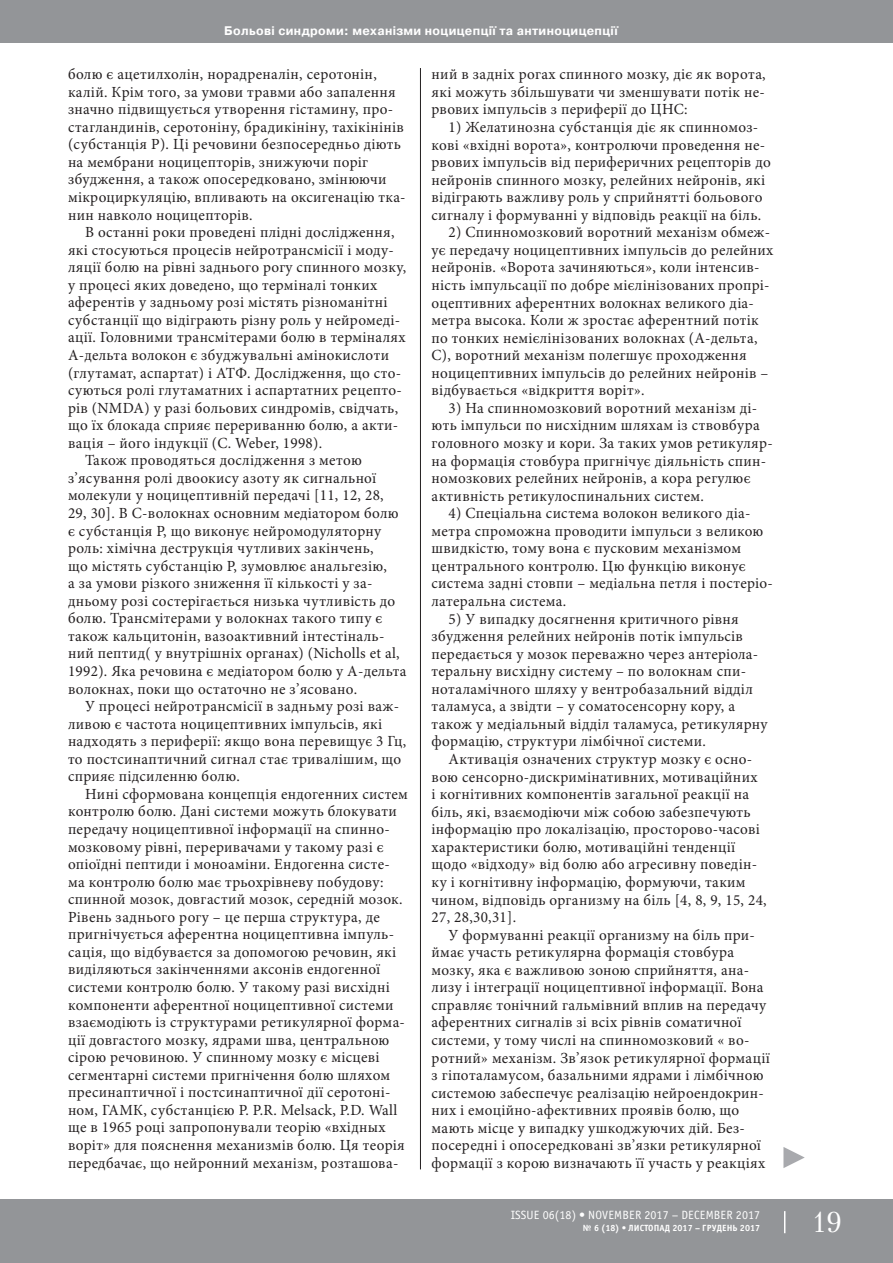
<style>
.page{position:relative;width:893px;height:1263px;background:#fff}
.page>*{position:absolute;margin:0;border:0;box-sizing:border-box;transform-origin:0 0}
.t1{font:28.5px "Petersburg C";color:#fff}
.t2{font:15.45px/17.5px "Minion Pro";letter-spacing:.02em;color:#231f20}
.t3{font:700 12.45px "Pragmatica C";letter-spacing:.03em;color:#fff;scale:.96 1}
.t4{font:12px "Officina Sans C";letter-spacing:.01em;color:#fff}
.t5{font:700 9px "Officina Sans C";letter-spacing:.01em;color:#fff}
</style>
<div class="page">
<div style="left:0;top:0;width:893px;height:43px;background:#939598"></div>
<div style="left:0;top:1199px;width:893px;height:64px;background:#939598"></div>
<svg style="left:784px;top:1211px;width:1px;height:22px"></svg>
<hr style="left:420px;top:68px;width:1px;height:1101px;background:#231f20">
<svg style="left:783px;top:1147px;width:22px;height:21px"></svg>
<p class="t3" style="left:224px;top:24px;width:411px">Больові синдроми: механізми ноцицепції та антиноцицепції</p>
<p class="t2" style="left:68px;top:65px;width:339px">болю є ацетилхолін, норадреналін, серотонін, калій. Крім того, за умови травми або запалення значно підвищується утворення гістамину, про&shy;стагландинів, серотоніну, брадикініну, тахікінінів (субстанція Р). Ці речовини безпосередньо діють на мембрани ноцицепторів, знижуючи поріг збудження, а також опосередковано, змінюючи мікроциркуляцію, впливають на оксигенацію тка&shy;нин навколо ноцицепторів.</p>
<p class="t2" style="left:85px;top:223px;width:311px">В останні роки проведені плідні дослідження,</p>
<p class="t2" style="left:68px;top:241px;width:327px">які стосуються процесів нейротрансмісії і моду-</p>
<p class="t2" style="left:68px;top:259px;width:340px">ляції болю на рівні заднього рогу спинного мозку,</p>
<p class="t2" style="left:68px;top:276px;width:311px">у процесі яких доведено, що терміналі тонких</p>
<p class="t2" style="left:68px;top:294px;width:321px">аферентів у задньому розі містять різноманітні</p>
<p class="t2" style="left:68px;top:311px;width:334px">субстанції що відіграють різну роль у нейромеді-</p>
<p class="t2" style="left:68px;top:329px;width:339px">ації. Головними трансмітерами болю в терміналях</p>
<p class="t2" style="left:68px;top:346px;width:323px">А-дельта волокон є збуджувальні амінокислоти</p>
<p class="t2" style="left:68px;top:364px;width:335px">(глутамат, аспартат) і АТФ. Дослідження, що сто-</p>
<p class="t2" style="left:68px;top:381px;width:335px">суються ролі глутаматних і аспартатних рецепто-</p>
<p class="t2" style="left:68px;top:399px;width:332px">рів (NMDA) у разі больових синдромів, свідчать,</p>
<p class="t2" style="left:68px;top:417px;width:332px">що їх блокада сприяє перериванню болю, а акти-</p>
<p class="t2" style="left:68px;top:434px;width:256px">вація – його індукції (С. Weber, 1998).</p>
<p class="t2" style="left:85px;top:452px;width:278px">Також проводяться дослідження з метою</p>
<p class="t2" style="left:68px;top:469px;width:310px">з’ясування ролі двоокису азоту як сигнальної</p>
<p class="t2" style="left:68px;top:487px;width:317px">молекули у ноцицептивній передачі [11, 12, 28,</p>
<p class="t2" style="left:68px;top:504px;width:332px">29, 30]. В С-волокнах основним медіатором болю</p>
<p class="t2" style="left:68px;top:522px;width:315px">є субстанція Р, що виконує нейромодуляторну</p>
<p class="t2" style="left:68px;top:539px;width:307px">роль: хімічна деструкція чутливих закінчень,</p>
<p class="t2" style="left:68px;top:557px;width:320px">що містять субстанцію Р, зумовлює анальгезію,</p>
<p class="t2" style="left:68px;top:574px;width:306px">а за умови різкого зниження її кількості у за-</p>
<p class="t2" style="left:68px;top:592px;width:329px">дньому розі состерігається низька чутливість до</p>
<p class="t2" style="left:68px;top:610px;width:316px">болю. Трансмітерами у волокнах такого типу є</p>
<p class="t2" style="left:68px;top:627px;width:318px">також кальцитонін, вазоактивний інтестіналь-</p>
<p class="t2" style="left:68px;top:645px;width:333px">ний пептид( у внутрішніх органах) (Nicholls et al,</p>
<p class="t2" style="left:68px;top:662px;width:340px">1992). Яка речовина є медіатором болю у А-дельта</p>
<p class="t2" style="left:68px;top:680px;width:291px">волокнах, поки що остаточно не з’ясовано.</p>
<p class="t2" style="left:85px;top:697px;width:316px">У процесі нейротрансмісії в задньму розі важ-</p>
<p class="t2" style="left:68px;top:715px;width:316px">ливою є частота ноцицептивних імпульсів, які</p>
<p class="t2" style="left:68px;top:732px;width:340px">надходять з периферії: якщо вона перевищує 3 Гц,</p>
<p class="t2" style="left:68px;top:750px;width:335px">то постсинаптичний сигнал стає тривалішим, що</p>
<p class="t2" style="left:68px;top:768px;width:173px">сприяє підсиленню болю.</p>
<p class="t2" style="left:85px;top:785px;width:324px">Нині сформована концепція ендогенних систем</p>
<p class="t2" style="left:68px;top:803px;width:330px">контролю болю. Дані системи можуть блокувати</p>
<p class="t2" style="left:68px;top:820px;width:323px">передачу ноцицептивної інформації на спинно-</p>
<p class="t2" style="left:68px;top:838px;width:317px">мозковому рівні, переривачами у такому разі є</p>
<p class="t2" style="left:68px;top:855px;width:323px">опіоїдні пептиди і моноаміни. Ендогенна систе-</p>
<p class="t2" style="left:68px;top:873px;width:317px">ма контролю болю має трьохрівневу побудову:</p>
<p class="t2" style="left:68px;top:890px;width:336px">спинной мозок, довгастий мозок, середній мозок.</p>
<p class="t2" style="left:68px;top:908px;width:313px">Рівень заднього рогу – це перша структура, де</p>
<p class="t2" style="left:68px;top:926px;width:328px">пригнічується аферентна ноцицептивна імпуль-</p>
<p class="t2" style="left:68px;top:943px;width:330px">сація, що відбуваєтся за допомогою речовин, які</p>
<p class="t2" style="left:68px;top:961px;width:314px">виділяються закінченнями аксонів ендогенної</p>
<p class="t2" style="left:68px;top:978px;width:323px">системи контролю болю. У такому разі висхідні</p>
<p class="t2" style="left:68px;top:996px;width:327px">компоненти аферентної ноцицептивної системи</p>
<p class="t2" style="left:68px;top:1013px;width:338px">взаємодіють із структурами ретикулярної форма-</p>
<p class="t2" style="left:68px;top:1031px;width:323px">ції довгастого мозку, ядрами шва, центральною</p>
<p class="t2" style="left:68px;top:1048px;width:313px">сірою речовиною. У спинному мозку є місцеві</p>
<p class="t2" style="left:68px;top:1066px;width:324px">сегментарні системи пригнічення болю шляхом</p>
<p class="t2" style="left:68px;top:1084px;width:324px">пресинаптичної і постсинаптичної дії серотоні-</p>
<p class="t2" style="left:68px;top:1101px;width:331px">ном, ГАМК, субстанцією Р. P.R. Melsack, P.D. Wall</p>
<p class="t2" style="left:68px;top:1119px;width:319px">ще в 1965 році запропонували теорію «вхідных</p>
<p class="t2" style="left:68px;top:1136px;width:338px">воріт» для пояснення механизмів болю. Ця теорія</p>
<p class="t2" style="left:68px;top:1154px;width:332px">передбачає, що нейронний механізм, розташова-</p>
<p class="t2" style="left:432px;top:66px;width:336px;text-align:justify">ний в задніх рогах спинного мозку, діє як ворота, які можуть збільшувати чи зменшувати потік не&shy;рвових імпульсів з периферії до ЦНС:</p>
<p class="t2" style="left:432px;top:118px;width:341px;text-indent:17px">1) Желатинозна субстанція діє як спинномоз&shy;кові «вхідні ворота», контролючи проведення не&shy;рвових імпульсів від периферичних рецепторів до нейронів спинного мозку, релейних нейронів, які відіграють важливу роль у сприйнятті больового сигналу і формуванні у відповідь реакції на біль.</p>
<p class="t2" style="left:432px;top:224px;width:343px;text-indent:17px">2) Спинномозковий воротний механізм обмеж&shy;ує передачу ноцицептивних імпульсів до релейних нейронів. «Ворота зачиняються», коли інтенсив&shy;ність імпульсації по добре мієлінізованих пропрі&shy;оцептивних аферентних волокнах великого діа&shy;метра высока. Коли ж зростає аферентний потік по тонких немієлінізованих волокнах (А-дельта, С), воротний механізм полегшує проходження ноцицептивних імпульсів до релейних нейронів – відбувається «відкриття воріт».</p>
<p class="t2" style="left:432px;top:399px;width:343px;text-indent:17px">3) На спинномозковий воротний механізм ді&shy;ють імпульси по нисхідним шляхам із ствовбура головного мозку и кори. За таких умов ретикуляр&shy;на формація стовбура пригнічує діяльність спин&shy;номозкових релейних нейронів, а кора регулює активність ретикулоспинальних систем.</p>
<p class="t2" style="left:432px;top:505px;width:343px;text-indent:17px">4) Спеціальна система волокон великого діа&shy;метра спроможна проводити імпульси з великою швидкістю, тому вона є пусковим механізмом центрального контролю. Цю функцію виконує система задні стовпи – медіальна петля і постеріо&shy;латеральна система.</p>
<p class="t2" style="left:432px;top:610px;width:337px;text-indent:17px">5) У випадку досягнення критичного рівня збудження релейних нейронів потік імпульсів передається у мозок переважно через антеріола&shy;теральну висхідну систему – по волокнам спи&shy;ноталамічного шляху у вентробазальний відділ таламуса, а звідти – у соматосенсорну кору, а також у медіальный відділ таламуса, ретикулярну формацію, структури лімбічної системи.</p>
<p class="t2" style="left:432px;top:750px;width:337px;text-indent:17px">Активація означених структур мозку є осно&shy;вою сенсорно-дискримінативних, мотиваційних<br>і когнітивних компонентів загальної реакції на біль, які, взаємодіючи між собою забезпечують інформацію про локалізацію, просторово-часові характеристики болю, мотиваційні тенденції щодо «відходу» від болю або агресивну поведін&shy;ку і когнітивну інформацію, формуючи, таким чином, відповідь организму на біль [4, 8, 9, 15, 24, 27, 28,30,31].</p>
<p class="t2" style="left:432px;top:926px;width:340px;text-indent:17px">У формуванні реакції организму на біль при&shy;ймає участь ретикулярна формація стовбура мозку, яка є важливою зоною сприйняття, ана&shy;лизу і інтеграції ноцицептивної інформації. Вона справляє тонічний гальмівний вплив на передачу аферентних сигналів зі всіх рівнів соматичної системи, у тому числі на спинномозковий « во&shy;ротний» механізм. Зв’язок ретикулярної формації з гіпоталамусом, базальними ядрами і лімбічною системою забеспечує реалізацію нейроендокрин&shy;них і емоційно-афективних проявів болю, що мають місце у випадку ушкоджуючих дій. Без&shy;посередні і опосередковані зв’язки ретикулярної формації з корою визначають її участь у реакціях</p>
<p class="t4" style="left:511px;top:1209px;width:251px">ISSUE 06(18) • NOVEMBER 2017 – DECEMBER 2017</p>
<p class="t5" style="left:583px;top:1223px;width:179px">№ 6 (18) • листопад 2017 – Грудень 2017</p>
<h1 class="t1" style="left:812px;top:1205px;width:31px">19</h1>
</div>
